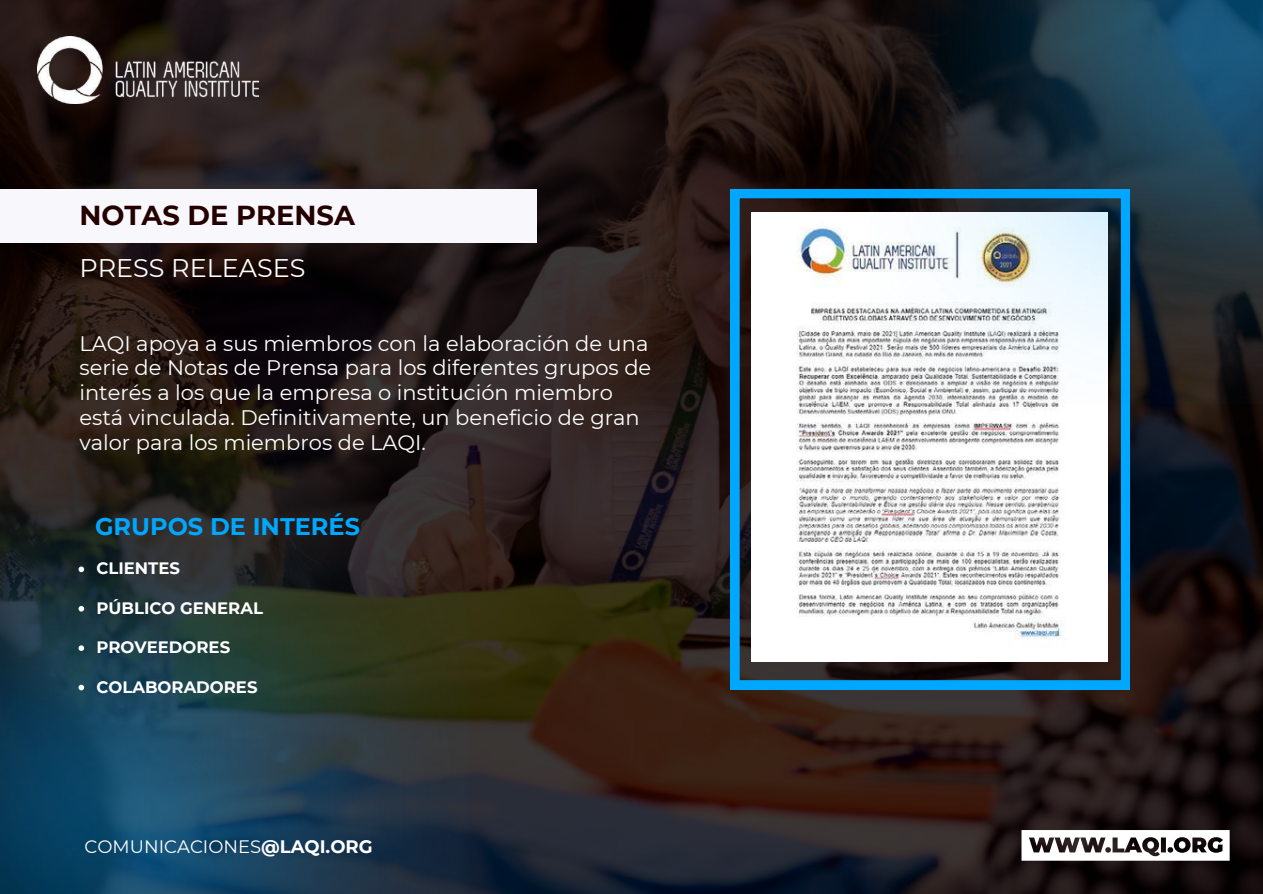
<style>
.page{position:relative;width:1263px;height:894px;background:#fff}
.page>*{position:absolute;margin:0;border:0;box-sizing:border-box;transform-origin:0 0}
.t1{font:700 27.3px "Montserrat";color:#240000}
.t2{font:25.5px "Montserrat";color:#fff}
.t3{font:700 24px "Montserrat";color:#00a7ff}
.t4{font:21px/24.8px "Montserrat";color:#fff}
.t5{font:18px "Montserrat";color:#fff}
.t6{font:700 16.5px "Montserrat";color:#fff}
.s1{font-weight:700}
</style>
<div class="page">
<img style="left:0;top:0;width:1263px;height:893px">
<svg style="left:1021px;top:829px;width:209px;height:31px"></svg>
<svg style="left:731px;top:189px;width:399px;height:500px;background:#275f7f"></svg>
<img style="left:752px;top:213px;width:355px;height:448px">
<img style="left:0;top:436px;width:468px;height:457px">
<div style="left:0;top:189px;width:537px;height:54px;background:#f8f8fc"></div>
<img style="left:869px;top:0;width:394px;height:404px">
<svg style="left:79px;top:566px;width:5px;height:6px"></svg>
<svg style="left:79px;top:605px;width:5px;height:6px"></svg>
<svg style="left:79px;top:645px;width:5px;height:5px"></svg>
<svg style="left:79px;top:684px;width:5px;height:6px"></svg>
<img style="left:37px;top:36px;width:222px;height:68px">
<h1 class="t1" style="left:79px;top:198px;width:277px">NOTAS DE PRENSA</h1>
<p class="t2" style="left:79px;top:252px;width:228px">PRESS RELEASES</p>
<p class="t4" style="left:79px;top:330px;width:573px">LAQI apoya a sus miembros con la elaboración de una serie de Notas de Prensa para los diferentes grupos de interés a los que la empresa o institución miembro está vinculada. Definitivamente, un beneficio de gran valor para los miembros de LAQI.</p>
<p class="t3" style="left:95px;top:511px;width:266px">GRUPOS DE INTERÉS</p>
<p class="t6" style="left:96px;top:558px;width:85px">CLIENTES</p>
<p class="t6" style="left:96px;top:597px;width:168px">PÚBLICO GENERAL</p>
<p class="t6" style="left:96px;top:637px;width:135px">PROVEEDORES</p>
<p class="t6" style="left:96px;top:676px;width:163px">COLABORADORES</p>
<p class="t5" style="left:85px;top:835px;width:290px">COMUNICACIONES<span class="s1">@LAQI.ORG</span></p>
</div>
